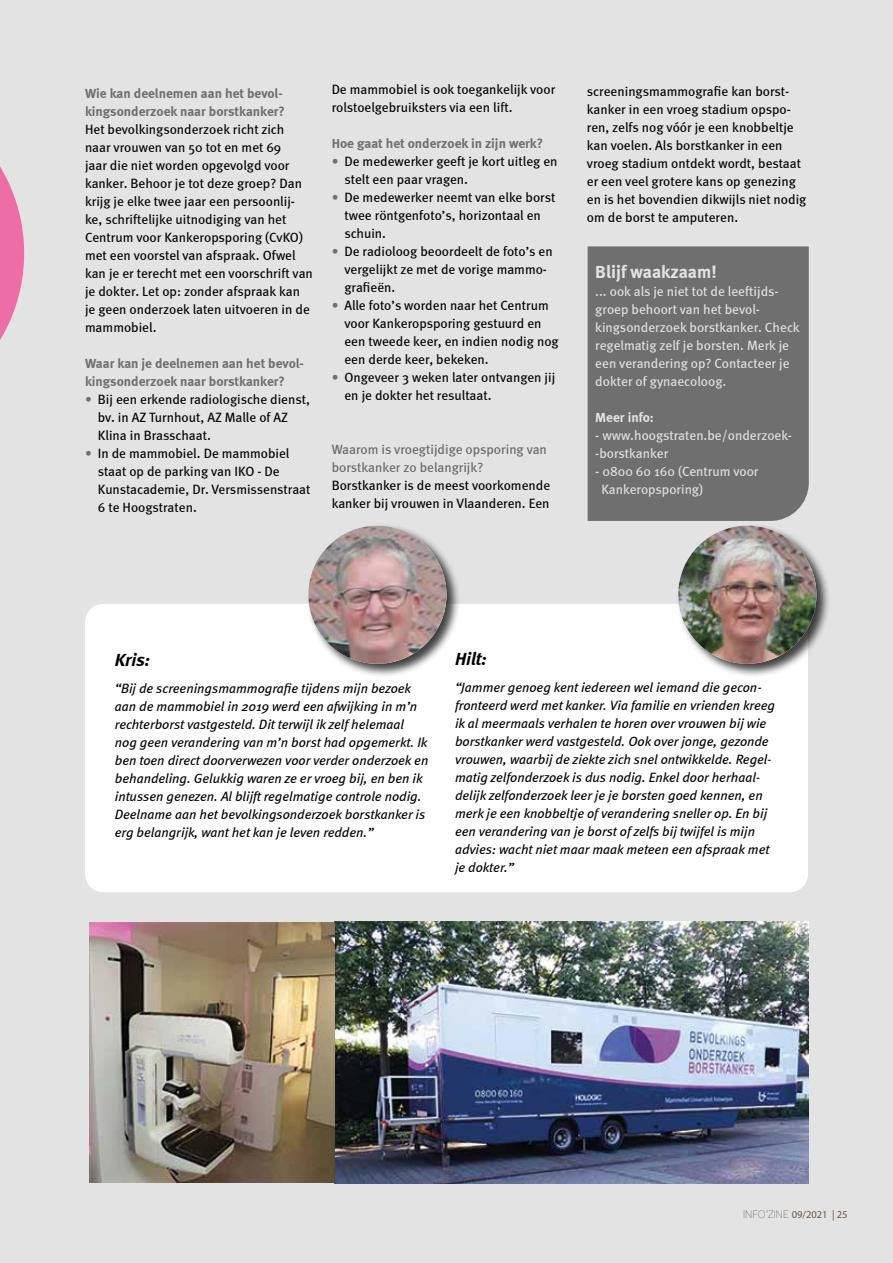
<style>
.page{position:relative;width:893px;height:1263px;background:#e3e3e3}
.page>*{position:absolute;margin:0;border:0;box-sizing:border-box;transform-origin:0 0}
.t1{font:700 18px "Meta";color:#e3e3e3}
.t2{font:italic 700 18px "Meta";color:#000}
.t3{font:13.5px/18px "Meta";color:#000}
.t4{font:italic 13.5px/18px "Meta";color:#000}
.t5{font:13.5px/18px "Meta";color:#e3e3e3}
.t6{font:700 13.5px/18px "Meta";color:#706f6f}
.t7{font:13.5px/18px "Meta";color:#656761}
.t8{font:700 13.5px "Meta";color:#e3e3e3}
.t9{font:10.5px "Myriad Pro";color:#685546}
.s1{color:#706f6f}
.s2{font-family:"Lane";font-stretch:condensed}
</style>
<div class="page">
<svg style="left:0;top:166px;width:24px;height:174px"></svg>
<img style="left:90px;top:922px;width:719px;height:261px">
<div style="left:588px;top:246px;width:221px;height:275px;background:#706f6f"></div>
<div style="left:85px;top:604px;width:723px;height:288px;background:#fff;border-radius:18px"></div>
<div style="left:306px;top:523px;width:154px;height:155px;background:#000;opacity:.75"></div>
<img style="left:308px;top:526px;width:138px;height:138px;border-radius:69px">
<div style="left:676px;top:523px;width:154px;height:155px;background:#000;opacity:.75"></div>
<img style="left:678px;top:526px;width:138px;height:138px;border-radius:69px">
<p class="t6" style="left:85px;top:84px;width:201px">Wie kan deelnemen aan het bevol&shy;kingsonderzoek naar borstkanker?</p>
<p class="t3" style="left:85px;top:120px;width:229px">Het bevolkingsonderzoek richt zich naar vrouwen van 50 tot en met 69<br>jaar die niet worden opgevolgd voor kanker. Behoor je tot deze groep? Dan krijg je elke twee jaar een persoonlij&shy;ke, schriftelijke uitnodiging van het Centrum voor Kankeropsporing (CvKO) met een voorstel van afspraak. Ofwel kan je er terecht met een voorschrift van je dokter. Let op: zonder afspraak kan je geen onderzoek laten uitvoeren in de mammobiel.</p>
<p class="t6" style="left:85px;top:354px;width:220px">Waar kan je deelnemen aan het bevol&shy;kingsonderzoek naar borstkanker?</p>
<p class="t3" style="left:98px;top:390px;width:214px;text-indent:-13px"><span class="s1">•</span> Bij een erkende radiologische dienst, bv. in AZ Turnhout, AZ Malle of AZ<br>Klina in Brasschaat.</p>
<p class="t3" style="left:98px;top:444px;width:214px;text-indent:-13px"><span class="s1">•</span> In de mammobiel. De mammobiel staat op de parking van IKO - De<br>Kunstacademie, Dr. Versmissenstraat<br>6 te Hoogstraten.</p>
<p class="t3" style="left:332px;top:80px;width:225px">De mammobiel is ook toegankelijk voor rolstoelgebruiksters via een lift.</p>
<p class="t6" style="left:332px;top:134px;width:213px">Hoe gaat het onderzoek in zijn werk?</p>
<p class="t3" style="left:344px;top:152px;width:215px;text-indent:-13px"><span class="s1">•</span> De medewerker geeft je kort uitleg en stelt een paar vragen.</p>
<p class="t3" style="left:344px;top:188px;width:212px;text-indent:-13px"><span class="s1">•</span> De medewerker neemt van elke borst twee röntgenfoto’s, horizontaal en schuin.</p>
<p class="t3" style="left:344px;top:242px;width:210px;text-indent:-13px"><span class="s1">•</span> De radioloog beoordeelt de foto’s en vergelijkt ze met de vorige mammo&shy;grafieën.</p>
<p class="t3" style="left:344px;top:296px;width:216px;text-indent:-13px"><span class="s1">•</span> Alle foto’s worden naar het Centrum voor Kankeropsporing gestuurd en een tweede keer, en indien nodig nog een derde keer, bekeken.</p>
<p class="t3" style="left:344px;top:368px;width:212px;text-indent:-13px"><span class="s1">•</span> Ongeveer 3 weken later ontvangen jij en je dokter het resultaat.</p>
<p class="t7" style="left:332px;top:440px;width:217px">Waarom is vroegtijdige opsporing van borstkanker zo belangrijk?</p>
<p class="t3" style="left:332px;top:476px;width:220px">Borstkanker is de meest voorkomende kanker bij vrouwen in Vlaanderen. Een</p>
<p class="t3" style="left:587px;top:83px;width:221px">screeningsmammografie kan borst&shy;kanker in een vroeg stadium opspo&shy;ren, zelfs nog vóór je een knobbeltje kan voelen. Als borstkanker in een vroeg stadium ontdekt wordt, bestaat er een veel grotere kans op genezing en is het bovendien dikwijls niet nodig om de borst te amputeren.</p>
<h1 class="t1" style="left:595px;top:261px;width:123px">Blijf waakzaam!</h1>
<p class="t5" style="left:595px;top:282px;width:206px">... ook als je niet tot de leeftijds&shy;groep behoort van het bevol&shy;kingsonderzoek borstkanker. Check regelmatig zelf je borsten. Merk je een verandering op? Contacteer je dokter of gynaecoloog.</p>
<p class="t8" style="left:595px;top:409px;width:60px">Meer info:</p>
<p class="t5" style="left:595px;top:426px;width:198px">- www.hoogstraten.be/onderzoek--borstkanker</p>
<p class="t5" style="left:601px;top:462px;width:159px;text-indent:-6px">- 0800 60 160 (Centrum voor<br>Kankeropsporing)</p>
<h1 class="t2" style="left:115px;top:649px;width:37px">Kris:</h1>
<p class="t4" style="left:115px;top:679px;width:315px">“Bij de screeningsmammografie tijdens mijn bezoek aan de mammobiel in 2019 werd een afwijking in m’n rechterborst vastgesteld. Dit terwijl ik zelf helemaal nog geen verandering van m’n borst had opgemerkt. Ik ben toen direct doorverwezen voor verder onderzoek en behandeling. Gelukkig waren ze er vroeg bij, en ben ik intussen genezen. Al blijft regelmatige controle nodig.<br>Deelname aan het bevolkingsonderzoek borstkanker is erg belangrijk, want het kan je leven redden.”</p>
<h1 class="t2" style="left:455px;top:648px;width:33px">Hilt:</h1>
<p class="t4" style="left:455px;top:679px;width:322px">“Jammer genoeg kent iedereen wel iemand die gecon&shy;fronteerd werd met kanker. Via familie en vrienden kreeg ik al meermaals verhalen te horen over vrouwen bij wie borstkanker werd vastgesteld. Ook over jonge, gezonde vrouwen, waarbij de ziekte zich snel ontwikkelde. Regel&shy;matig zelfonderzoek is dus nodig. Enkel door herhaal&shy;delijk zelfonderzoek leer je je borsten goed kennen, en merk je een knobbeltje of verandering sneller op. En bij een verandering van je borst of zelfs bij twijfel is mijn advies: wacht niet maar maak meteen een afspraak met je dokter.”</p>
<p class="t9" style="left:743px;top:1208px;width:106px"><span class="s2">INFO’ZINE</span> 09/2021 | 25</p>
</div>
